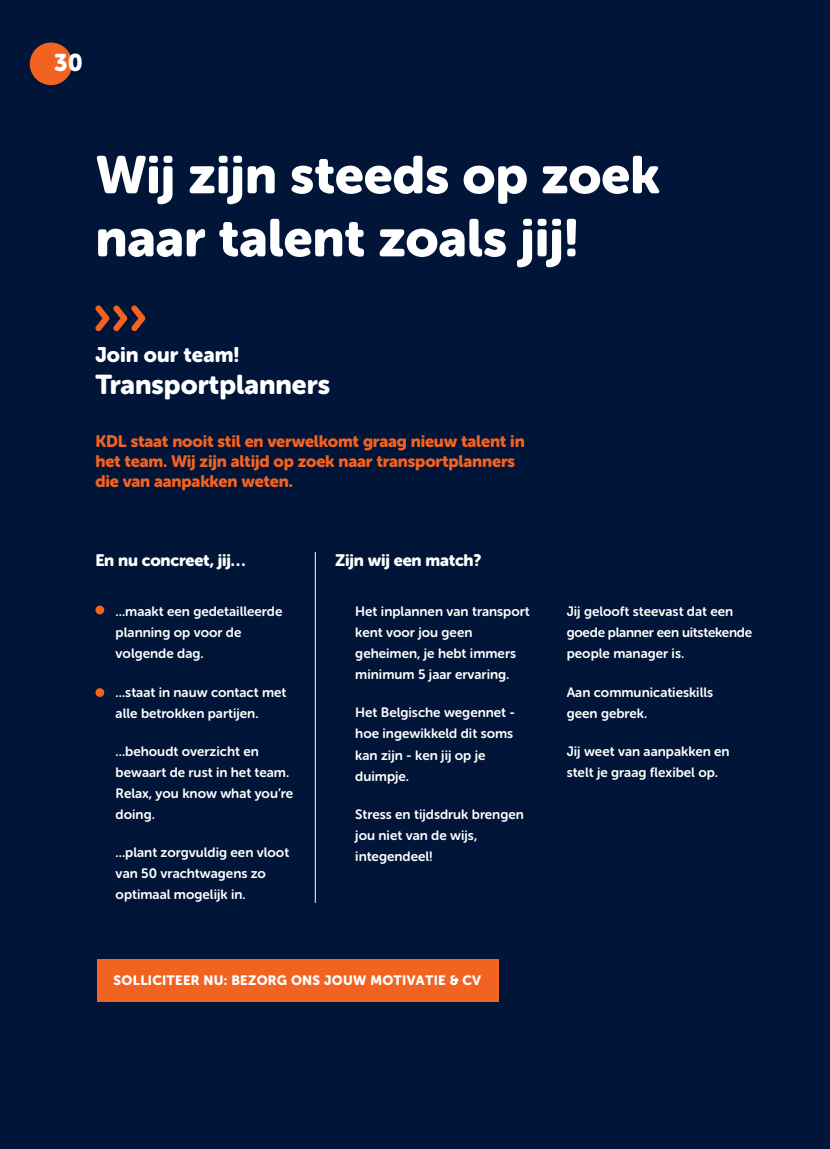
<style>
.page{position:relative;width:830px;height:1149px;background:#fff}
.page>*{position:absolute;margin:0;border:0;box-sizing:border-box;transform-origin:0 0}
.t1{font:52.5px/63px "Museo Sans Rounded 900";color:#fff}
.t2{font:27px "Museo Sans Rounded 900";color:#fff}
.t3{font:24px "Museo Sans Rounded 900";color:#fff}
.t4{font:21px "Museo Sans Rounded 900";color:#fff}
.t5{font:16.5px/19.8px "Museo Sans Rounded 900";letter-spacing:-.01em;color:#f26221}
.t6{font:16.5px "Museo Sans Rounded 900";letter-spacing:-.01em;color:#fff}
.t7{font:13.5px/21px "Museo Sans Rounded 700";color:#fff}
.t8{font:13.5px "Museo Sans Rounded 900";letter-spacing:.02em;color:#fff}
</style>
<div class="page">
<div style="left:0;top:0;width:829px;height:1148px;background:#001537"></div>
<div style="left:30px;top:43px;width:42px;height:42px;background:#f26221;border-radius:50%"></div>
<svg style="left:95px;top:305px;width:50px;height:26px"></svg>
<div style="left:95px;top:605px;width:9px;height:9px;background:#f26221;border-radius:50%"></div>
<div style="left:95px;top:688px;width:9px;height:8px;background:#f26221;border-radius:50%"></div>
<hr style="left:315px;top:552px;width:1px;height:350px;background:#fff">
<div style="left:96px;top:959px;width:402px;height:42px;background:#f26221"></div>
<h3 class="t3" style="left:54px;top:49px;width:30px">30</h3>
<h1 class="t1" style="left:95px;top:144px;width:566px">Wij zijn steeds op zoek naar talent zoals jij!</h1>
<h3 class="t4" style="left:95px;top:342px;width:145px">Join our team!</h3>
<h2 class="t2" style="left:95px;top:369px;width:236px">Transportplanners</h2>
<p class="t5" style="left:95px;top:431px;width:430px">KDL staat nooit stil en verwelkomt graag nieuw talent in het team. Wij zijn altijd op zoek naar transportplanners die van aanpakken weten.</p>
<p class="t6" style="left:95px;top:551px;width:152px">En nu concreet, jij…</p>
<p class="t7" style="left:116px;top:600px;width:168px">...maakt een gedetailleerde planning op voor de volgende dag.</p>
<p class="t7" style="left:116px;top:681px;width:172px">...staat in nauw contact met alle betrokken partijen.</p>
<p class="t7" style="left:116px;top:740px;width:179px">...behoudt overzicht en bewaart de rust in het team.<br>Relax, you know what you’re doing.</p>
<p class="t7" style="left:116px;top:841px;width:175px">...plant zorgvuldig een vloot van 50 vrachtwagens zo optimaal mogelijk in.</p>
<p class="t6" style="left:335px;top:551px;width:148px">Zijn wij een match?</p>
<p class="t7" style="left:355px;top:600px;width:176px">Het inplannen van transport kent voor jou geen geheimen, je hebt immers minimum 5 jaar ervaring.</p>
<p class="t7" style="left:355px;top:702px;width:161px">Het Belgische wegennet - hoe ingewikkeld dit soms kan zijn - ken jij op je duimpje.</p>
<p class="t7" style="left:355px;top:803px;width:170px">Stress en tijdsdruk brengen jou niet van de wijs, integendeel!</p>
<p class="t8" style="left:114px;top:972px;width:369px">SOLLICITEER NU: BEZORG ONS JOUW MOTIVATIE &amp; CV</p>
<p class="t7" style="left:566px;top:600px;width:187px">Jij gelooft steevast dat een goede planner een uitstekende people manager is.</p>
<p class="t7" style="left:566px;top:681px;width:148px">Aan communicatieskills geen gebrek.</p>
<p class="t7" style="left:566px;top:740px;width:164px">Jij weet van aanpakken en stelt je graag flexibel op.</p>
</div>
